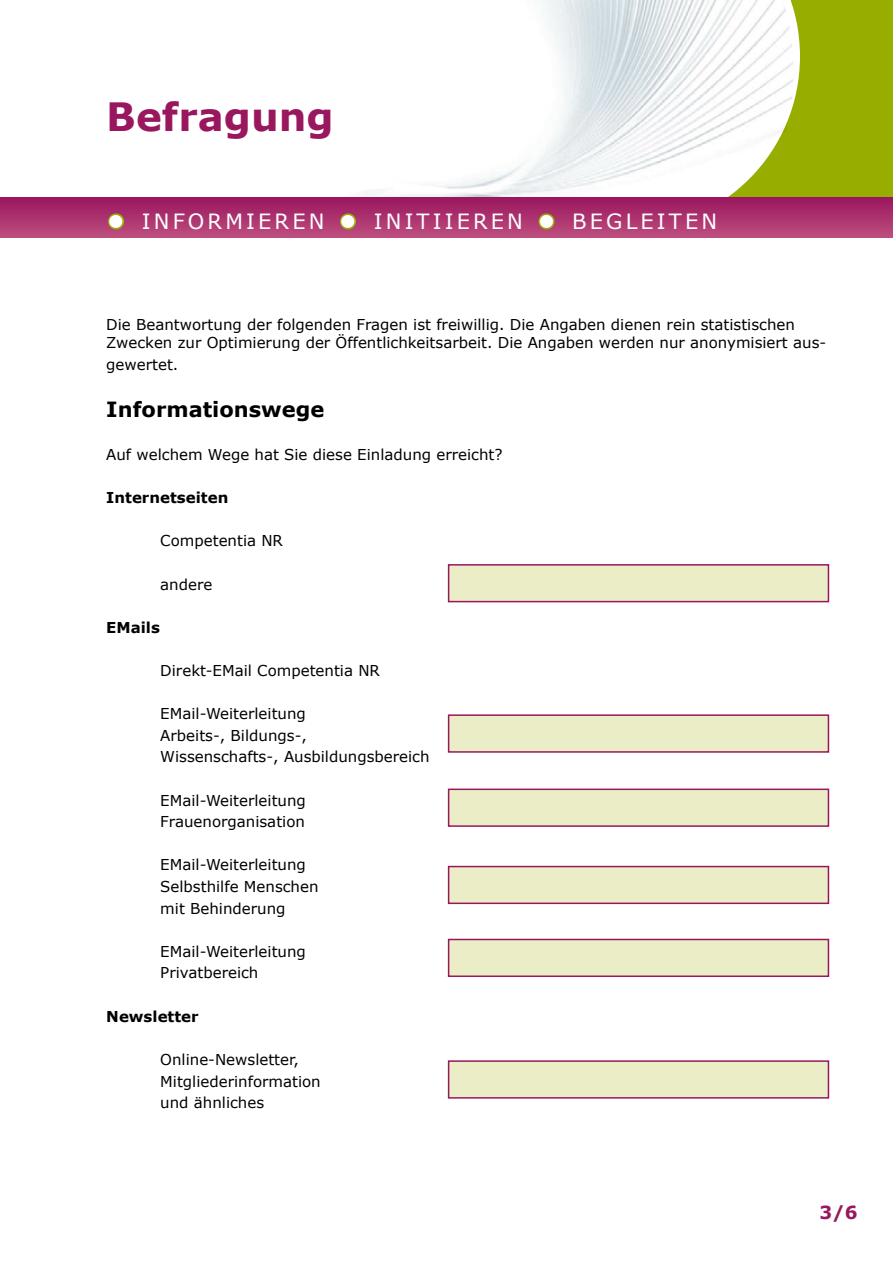
<style>
.page{position:relative;width:893px;height:1263px;background:#fff}
.page>*{position:absolute;margin:0;border:0;box-sizing:border-box;transform-origin:0 0}
.t1{font:700 39px "Verdana";color:#99175e}
.t2{font:21px "Verdana";letter-spacing:.15em;color:#fff}
.t3{font:700 21px "Verdana";color:#000}
.t4{font:700 18px "Verdana";color:#99175e}
.t5{font:15px/21.6px "Verdana";color:#000}
.t6{font:700 15px "Verdana";color:#000}
.s1{font-size:36px}
</style>
<div class="page">
<div style="left:630px;top:0;width:263px;height:230px;background:#97ad00"></div>
<img style="left:300px;top:0;width:494px;height:198px">
<div style="left:0;top:198px;width:893px;height:40px;background:linear-gradient(to bottom,#99175f,#be4e7f)"></div>
<svg style="left:106px;top:212px;width:20px;height:20px"></svg>
<svg style="left:338px;top:212px;width:20px;height:20px"></svg>
<svg style="left:536px;top:212px;width:21px;height:20px"></svg>
<div style="left:448px;top:564px;width:381px;height:38px;background:#ebedc6;border:2px solid #99175e"></div>
<div style="left:448px;top:714px;width:381px;height:39px;background:#ebedc6;border:2px solid #99175e"></div>
<div style="left:448px;top:788px;width:381px;height:39px;background:#ebedc6;border:2px solid #99175e"></div>
<div style="left:448px;top:866px;width:381px;height:38px;background:#ebedc6;border:2px solid #99175e"></div>
<div style="left:448px;top:939px;width:381px;height:38px;background:#ebedc6;border:2px solid #99175e"></div>
<div style="left:448px;top:1060px;width:381px;height:38px;background:#ebedc6;border:2px solid #99175e"></div>
<h1 class="t1" style="left:106px;top:91px;width:229px">Befragung</h1>
<h2 class="t2" style="left:106px;top:208px;width:612px"><span class="s1">•</span> Informieren <span class="s1">•</span> Initiieren <span class="s1">•</span> Begleiten</h2>
<p class="t5" style="left:106px;top:316px;width:720px;line-height:18px">Die Beantwortung der folgenden fragen ist freiwillig. Die Angaben dienen rein statistischen<br>Zwecken zur optimierung der Öffentlichkeitsarbeit. Die Angaben werden nur anonymisiert aus-</p>
<p class="t5" style="left:106px;top:354px;width:74px">gewertet.</p>
<h2 class="t3" style="left:106px;top:395px;width:220px">Informationswege</h2>
<p class="t5" style="left:106px;top:444px;width:398px">Auf welchem Wege hat Sie diese einladung erreicht?</p>
<p class="t6" style="left:106px;top:488px;width:124px">Internetseiten</p>
<p class="t5" style="left:160px;top:530px;width:124px">Competentia nr</p>
<p class="t5" style="left:160px;top:574px;width:54px">andere</p>
<p class="t6" style="left:106px;top:618px;width:55px">EMails</p>
<p class="t5" style="left:160px;top:660px;width:221px">Direkt-email Competentia nr</p>
<p class="t5" style="left:160px;top:703px;width:271px">email-Weiterleitung<br>Arbeits-, Bildungs-,<br>Wissenschafts-, Ausbildungsbereich</p>
<p class="t5" style="left:160px;top:790px;width:147px">email-Weiterleitung frauenorganisation</p>
<p class="t5" style="left:160px;top:854px;width:160px">email-Weiterleitung<br>Selbsthilfe menschen mit Behinderung</p>
<p class="t5" style="left:160px;top:941px;width:147px">email-Weiterleitung<br>Privatbereich</p>
<p class="t6" style="left:106px;top:1006px;width:94px">Newsletter</p>
<p class="t5" style="left:160px;top:1049px;width:162px">online-newsletter, mitgliederinformation und ähnliches</p>
<p class="t4" style="left:819px;top:1201px;width:39px">3/6</p>
</div>
